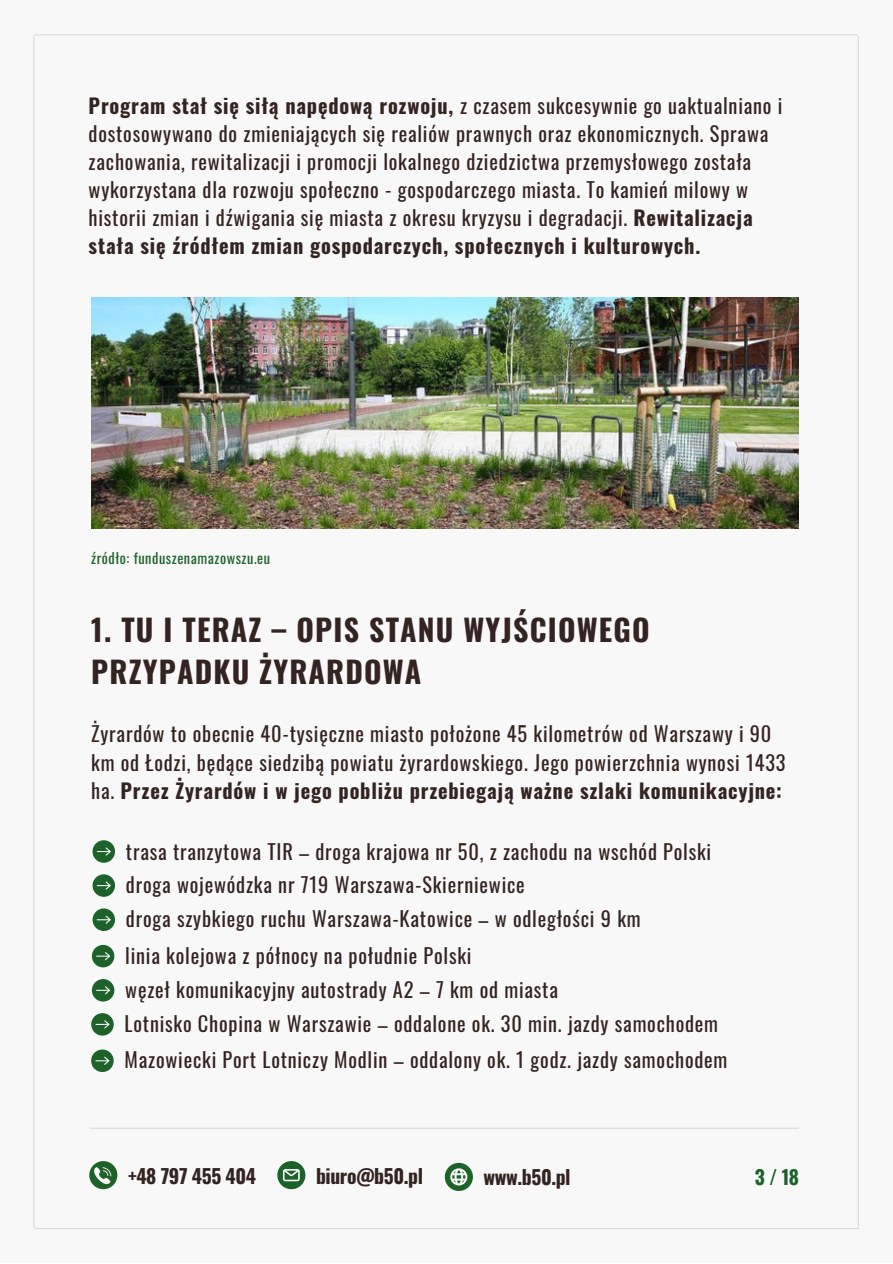
<style>
.page{position:relative;width:893px;height:1264px;background:#fff}
.page>*{position:absolute;margin:0;border:0;box-sizing:border-box;transform-origin:0 0}
.t1{font:700 30px/41.5px "Oswald";letter-spacing:.04em;color:#332421}
.t2{font:20.4px/28px "Oswald";letter-spacing:.04em;color:#332421}
.t3{font:700 19.65px "Oswald";letter-spacing:-.02em;color:#332421}
.t4{font:700 19.65px "Oswald";color:#1d6229}
.t5{font:14.4px "Oswald";letter-spacing:.04em;color:#1d6229}
.s1{font-weight:700}
</style>
<div class="page">
<div style="left:0;top:0;width:892px;height:1262px;background:#f8f8f8"></div>
<hr style="left:34px;top:1227px;width:823px;height:2px;background:#d9d9d9">
<hr style="left:34px;top:34px;width:823px;height:1px;background:#d9d9d9">
<hr style="left:857px;top:36px;width:1px;height:1193px;background:#d9d9d9">
<hr style="left:33px;top:35px;width:1px;height:1192px;background:#d9d9d9">
<img style="left:91px;top:298px;width:707px;height:230px">
<svg style="left:89px;top:1161px;width:28px;height:28px"></svg>
<svg style="left:445px;top:1162px;width:28px;height:28px"></svg>
<svg style="left:277px;top:1161px;width:28px;height:28px"></svg>
<hr style="left:89px;top:1127px;width:710px;height:1px;background:#d9d9d9">
<svg style="left:92px;top:840px;width:23px;height:22px"></svg>
<svg style="left:92px;top:874px;width:23px;height:22px"></svg>
<svg style="left:92px;top:908px;width:23px;height:23px"></svg>
<svg style="left:92px;top:944px;width:22px;height:23px"></svg>
<svg style="left:92px;top:979px;width:22px;height:22px"></svg>
<svg style="left:91px;top:1013px;width:23px;height:22px"></svg>
<svg style="left:91px;top:1049px;width:23px;height:23px"></svg>
<p class="t2" style="left:89px;top:90px;width:695px"><span class="s1">Program stał się siłą napędową rozwoju,</span> z czasem sukcesywnie go uaktualniano i dostosowywano do zmieniających się realiów prawnych oraz ekonomicznych. Sprawa zachowania, rewitalizacji i promocji lokalnego dziedzictwa przemysłowego została wykorzystana dla rozwoju społeczno - gospodarczego miasta. To kamień milowy w historii zmian i dźwigania się miasta z okresu kryzysu i degradacji. <span class="s1">Rewitalizacja stała się źródłem zmian gospodarczych, społecznych i kulturowych.</span></p>
<p class="t5" style="left:91px;top:546px;width:180px">źródło: funduszenamazowszu.eu</p>
<p class="t1" style="left:91px;top:608px;width:560px">1. TU I TERAZ – OPIS STANU WYJŚCIOWEGO<br>PRZYPADKU ŻYRARDOWA</p>
<p class="t2" style="left:91px;top:719px;width:695px">Żyrardów to obecnie 40-tysięczne miasto położone 45 kilometrów od Warszawy i 90 km od Łodzi, będące siedzibą powiatu żyrardowskiego. Jego powierzchnia wynosi 1433 ha. <span class="s1">Przez Żyrardów i w jego pobliżu przebiegają ważne szlaki komunikacyjne:</span></p>
<p class="t2" style="left:126px;top:836px;width:586px">trasa tranzytowa TIR – droga krajowa nr 50, z zachodu na wschód Polski</p>
<p class="t2" style="left:126px;top:869px;width:400px">droga wojewódzka nr 719 Warszawa-Skierniewice</p>
<p class="t2" style="left:126px;top:903px;width:516px">droga szybkiego ruchu Warszawa-Katowice – w odległości 9 km</p>
<p class="t2" style="left:125px;top:940px;width:348px">linia kolejowa z północy na południe Polski</p>
<p class="t2" style="left:125px;top:974px;width:434px">węzeł komunikacyjny autostrady A2 – 7 km od miasta</p>
<p class="t2" style="left:125px;top:1008px;width:595px">Lotnisko Chopina w Warszawie – oddalone ok. 30 min. jazdy samochodem</p>
<p class="t2" style="left:124px;top:1044px;width:604px">Mazowiecki Port Lotniczy Modlin – oddalony ok. 1 godz. jazdy samochodem</p>
<p class="t3" style="left:128px;top:1160px;width:130px">+48 797 455 404</p>
<p class="t3" style="left:316px;top:1160px;width:108px">biuro@b50.pl</p>
<p class="t3" style="left:483px;top:1161px;width:89px">www.b50.pl</p>
<p class="t4" style="left:754px;top:1161px;width:46px">3/18</p>
</div>
